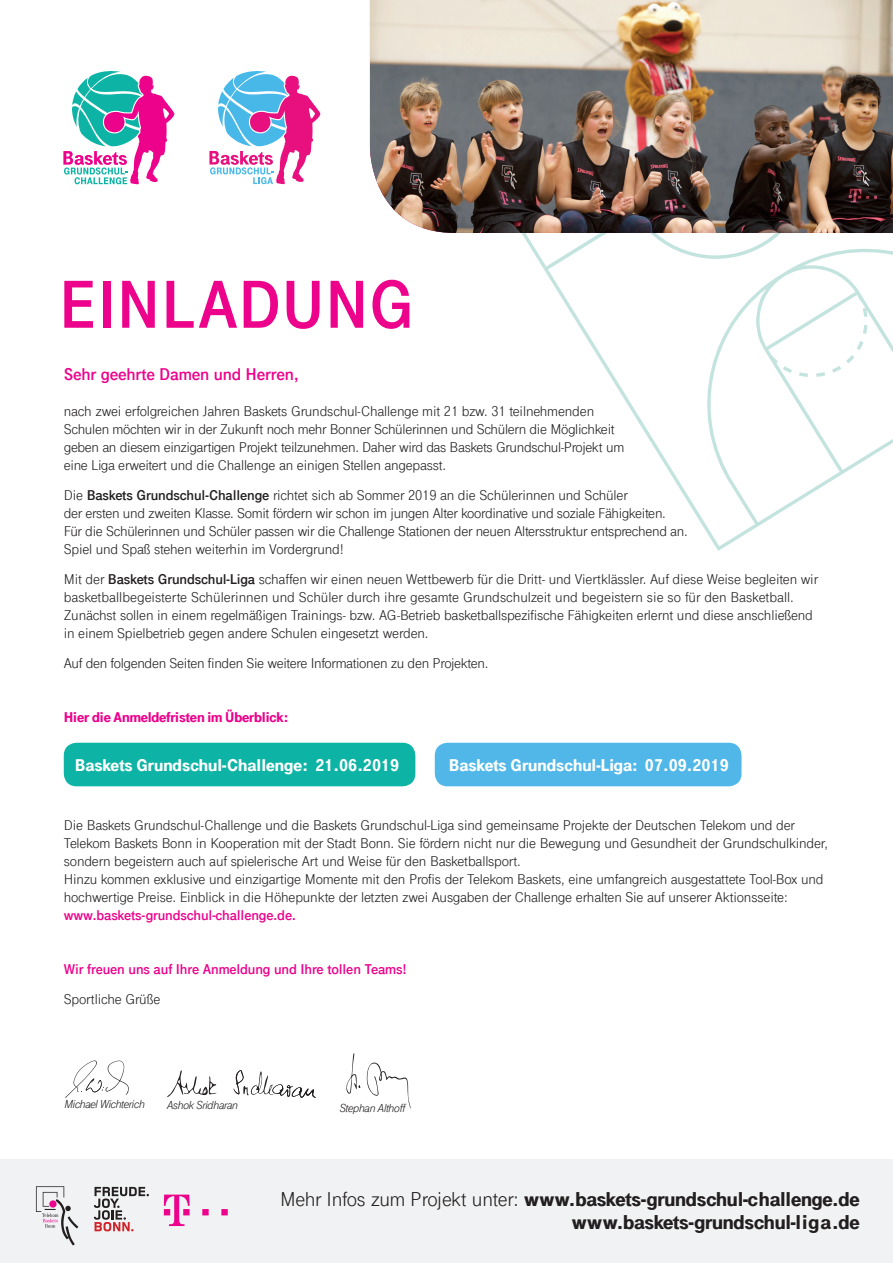
<style>
.page{position:relative;width:893px;height:1263px;background:#fff}
.page>*{position:absolute;margin:0;border:0;box-sizing:border-box;transform-origin:0 0}
.t1{font:700 70.35px "Tele Grotesk Next";color:#ed028c}
.t2{font:900 21.3px/22.5px "Tele Grotesk Next";letter-spacing:-.01em;color:#231f20;text-align:right}
.t3{font:900 18px "Tele Grotesk Next";color:#fff}
.t4{font:700 18px "Tele Grotesk Next";letter-spacing:-.01em;color:#ed028c}
.t5{font:15px/18px "Tele Grotesk Next";letter-spacing:-.01em;color:#231f20}
.t6{font:700 15px "Tele Grotesk Next";letter-spacing:-.01em;color:#ed028c}
.t7{font:900 15px "Tele Grotesk Next";letter-spacing:-.01em;color:#ed028c}
.t8{font:italic 12px "Tele Grotesk Screen";letter-spacing:-.03em;color:#231f20}
.s1{font-weight:700}
.s2{font-weight:400}
</style>
<div class="page">
<div style="left:435px;top:743px;width:306px;height:43px;background:#50b7e8;border-radius:13px"></div>
<div style="left:64px;top:743px;width:351px;height:43px;background:#0db4a5;border-radius:13px"></div>
<svg style="left:521px;top:233px;width:372px;height:318px"></svg>
<svg style="left:209px;top:71px;width:111px;height:113px"></svg>
<svg style="left:63px;top:71px;width:111px;height:113px"></svg>
<img style="left:370px;top:0;width:523px;height:233px">
<svg style="left:233px;top:1070px;width:83px;height:28px"></svg>
<svg style="left:167px;top:1070px;width:50px;height:27px"></svg>
<svg style="left:65px;top:1060px;width:64px;height:38px"></svg>
<svg style="left:367px;top:1062px;width:44px;height:46px"></svg>
<svg style="left:346px;top:1053px;width:14px;height:41px"></svg>
<div style="left:0;top:1159px;width:893px;height:104px;background:#f1f2f3"></div>
<svg style="left:36px;top:1186px;width:42px;height:59px"></svg>
<svg style="left:94px;top:1187px;width:55px;height:44px"></svg>
<svg style="left:202px;top:1209px;width:7px;height:6px"></svg>
<svg style="left:221px;top:1209px;width:7px;height:6px"></svg>
<svg style="left:164px;top:1194px;width:26px;height:32px"></svg>
<h1 class="t1" style="left:58px;top:265px;width:358px">EINLADUNG</h1>
<p class="t4" style="left:64px;top:364px;width:237px">Sehr geehrte Damen und Herren,</p>
<p class="t5" style="left:64px;top:402px;width:562px">nach zwei erfolgreichen Jahren Baskets Grundschul-Challenge mit 21 bzw. 31 teilnehmenden Schulen möchten wir in der Zukunft noch mehr Bonner Schülerinnen und Schülern die Möglichkeit geben an diesem einzigartigen Projekt teilzunehmen. Daher wird das Baskets Grundschul-Projekt um eine Liga erweitert und die Challenge an einigen Stellen angepasst.</p>
<p class="t5" style="left:64px;top:486px;width:625px">Die <span class="s1">Baskets Grundschul-Challenge</span> richtet sich ab Sommer 2019 an die Schülerinnen und Schüler<br>der ersten und zweiten Klasse. Somit fördern wir schon im jungen Alter koordinative und soziale Fähigkeiten.<br>Für die Schülerinnen und Schüler passen wir die Challenge Stationen der neuen Altersstruktur entsprechend an.<br>Spiel und Spaß stehen weiterhin im Vordergrund!</p>
<p class="t5" style="left:64px;top:570px;width:756px">Mit der <span class="s1">Baskets Grundschul-Liga</span> schaffen wir einen neuen Wettbewerb für die Dritt- und Viertklässler. Auf diese Weise begleiten wir basketballbegeisterte Schülerinnen und Schüler durch ihre gesamte Grundschulzeit und begeistern sie so für den Basketball.<br>Zunächst sollen in einem regelmäßigen Trainings- bzw. AG-Betrieb basketballspezifische Fähigkeiten erlernt und diese anschließend in einem Spielbetrieb gegen andere Schulen eingesetzt werden.</p>
<p class="t5" style="left:64px;top:654px;width:426px">Auf den folgenden Seiten finden Sie weitere Informationen zu den Projekten.</p>
<p class="t7" style="left:64px;top:709px;width:226px">Hier die Anmeldefristen im Überblick:</p>
<p class="t3" style="left:75px;top:755px;width:326px">Baskets Grundschul-Challenge: 21.06.2019</p>
<p class="t3" style="left:449px;top:755px;width:281px">Baskets Grundschul-Liga: 07.09.2019</p>
<p class="t5" style="left:64px;top:816px;width:766px">Die Baskets Grundschul-Challenge und die Baskets Grundschul-Liga sind gemeinsame Projekte der Deutschen Telekom und der Telekom Baskets Bonn in Kooperation mit der Stadt Bonn. Sie fördern nicht nur die Bewegung und Gesundheit der Grundschulkinder, sondern begeistern auch auf spielerische Art und Weise für den Basketballsport.<br>Hinzu kommen exklusive und einzigartige Momente mit den Profis der Telekom Baskets, eine umfangreich ausgestattete Tool-Box und hochwertige Preise. Einblick in die Höhepunkte der letzten zwei Ausgaben der Challenge erhalten Sie auf unserer Aktionsseite:</p>
<p class="t6" style="left:64px;top:907px;width:234px">www.baskets-grundschul-challenge.de.</p>
<p class="t6" style="left:64px;top:961px;width:345px">Wir freuen uns auf Ihre Anmeldung und Ihre tollen Teams!</p>
<p class="t5" style="left:64px;top:990px;width:98px">Sportliche Grüße</p>
<p class="t8" style="left:64px;top:1097px;width:82px">Michael Wichterich</p>
<p class="t8" style="left:166px;top:1098px;width:73px">Ashok Sridharan</p>
<p class="t8" style="left:339px;top:1102px;width:67px">Stephan Althoff</p>
<h2 class="t2" style="left:280px;top:1188px;width:581px"><span class="s2">Mehr Infos zum Projekt unter:</span> www.baskets-grundschul-challenge.de www.baskets-grundschul-liga.de</h2>
</div>
